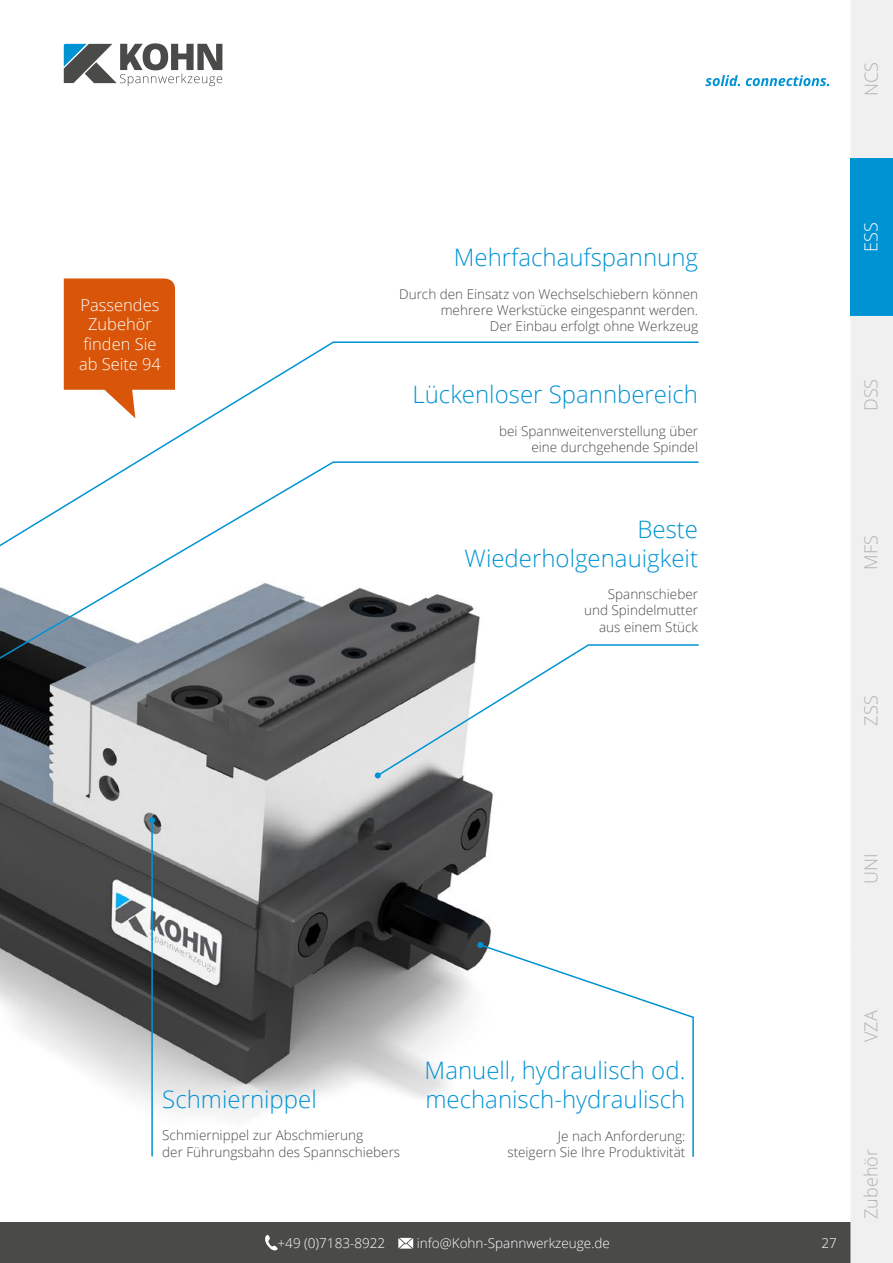
<style>
.page{position:relative;width:893px;height:1263px;background:#fff}
.page>*{position:absolute;margin:0;border:0;box-sizing:border-box;transform-origin:0 0}
.t1{font:300 24px/28.8px "Open Sans";color:#0093d3;text-align:right}
.t2{font:300 18px "Open Sans";color:#b3b2b2}
.t3{font:300 18px "Open Sans";color:#fff}
.t4{font:300 16.5px/19.6px "Open Sans";color:#fff;text-align:center}
.t5{font:300 13.5px/16.2px "Open Sans";color:#4a4a49;text-align:right}
.t6{font:300 13.5px "Open Sans";color:#fff}
</style>
<div class="page">
<img style="left:0;top:43px;width:830px;height:1114px">
<svg style="left:0;top:582px;width:700px;height:99px"></svg>
<svg style="left:0;top:341px;width:700px;height:241px"></svg>
<svg style="left:375px;top:643px;width:325px;height:135px"></svg>
<svg style="left:64px;top:278px;width:111px;height:140px"></svg>
<svg style="left:478px;top:943px;width:217px;height:214px"></svg>
<svg style="left:477px;top:942px;width:6px;height:6px"></svg>
<hr style="left:151px;top:820px;width:2px;height:336px;background:#0093d3">
<svg style="left:149px;top:817px;width:6px;height:6px"></svg>
<div style="left:0;top:1222px;width:893px;height:41px;background:#4a4a49"></div>
<svg style="left:705px;top:75px;width:124px;height:11px"></svg>
<svg style="left:64px;top:43px;width:158px;height:43px"></svg>
<svg style="left:265px;top:1235px;width:13px;height:16px"></svg>
<svg style="left:398px;top:1238px;width:15px;height:10px"></svg>
<div style="left:850px;top:0;width:43px;height:1263px;background:#f0f0f0"></div>
<div style="left:850px;top:158px;width:43px;height:158px;background:#0093d3"></div>
<div style="left:850px;top:316px;width:43px;height:631px;background:#f0f0f0"></div>
<p class="t4" style="left:79px;top:294px;width:84px">Passendes<br>Zubehör finden Sie ab Seite 94</p>
<h1 class="t1" style="left:454px;top:243px;width:246px">Mehrfachaufspannung</h1>
<p class="t5" style="left:399px;top:285px;width:300px">Durch den Einsatz von Wechselschiebern können mehrere Werkstücke eingespannt werden.<br>Der Einbau erfolgt ohne Werkzeug</p>
<h1 class="t1" style="left:412px;top:379px;width:287px">Lückenloser Spannbereich</h1>
<p class="t5" style="left:499px;top:422px;width:200px">bei Spannweitenverstellung über eine durchgehende Spindel</p>
<h1 class="t1" style="left:465px;top:514px;width:235px">Beste<br>Wiederholgenauigkeit</h1>
<p class="t5" style="left:584px;top:586px;width:115px">Spannschieber und Spindelmutter aus einem Stück</p>
<h2 class="t2" style="left:859px;top:96px;width:35px;rotate:-90deg">NCS</h2>
<h2 class="t3" style="left:859px;top:252px;width:31px;rotate:-90deg">ESS</h2>
<h2 class="t2" style="left:859px;top:411px;width:34px;rotate:-90deg">DSS</h2>
<h2 class="t2" style="left:859px;top:570px;width:36px;rotate:-90deg">MFS</h2>
<h2 class="t2" style="left:859px;top:726px;width:31px;rotate:-90deg">ZSS</h2>
<h2 class="t2" style="left:859px;top:884px;width:32px;rotate:-90deg">UNI</h2>
<h1 class="t1" style="left:162px;top:1084px;width:156px">Schmiernippel</h1>
<p class="t5" style="left:162px;top:1127px;width:239px;text-align:left">Schmiernippel zur Abschmierung<br>der Führungsbahn des Spannschiebers</p>
<h1 class="t1" style="left:425px;top:1055px;width:262px;text-align:left">Manuell, hydraulisch od. mechanisch-hydraulisch</h1>
<p class="t5" style="left:507px;top:1127px;width:179px">Je nach Anforderung: steigern Sie Ihre Produktivität</p>
<p class="t6" style="left:278px;top:1234px;width:109px">+49 (0)7183-8922</p>
<p class="t6" style="left:417px;top:1234px;width:195px">info@Kohn-Spannwerkzeuge.de</p>
<p class="t6" style="left:821px;top:1234px;width:17px">27</p>
<h2 class="t2" style="left:859px;top:1042px;width:33px;rotate:-90deg">VZA</h2>
<h2 class="t2" style="left:859px;top:1219px;width:71px;rotate:-90deg">Zubehör</h2>
</div>
